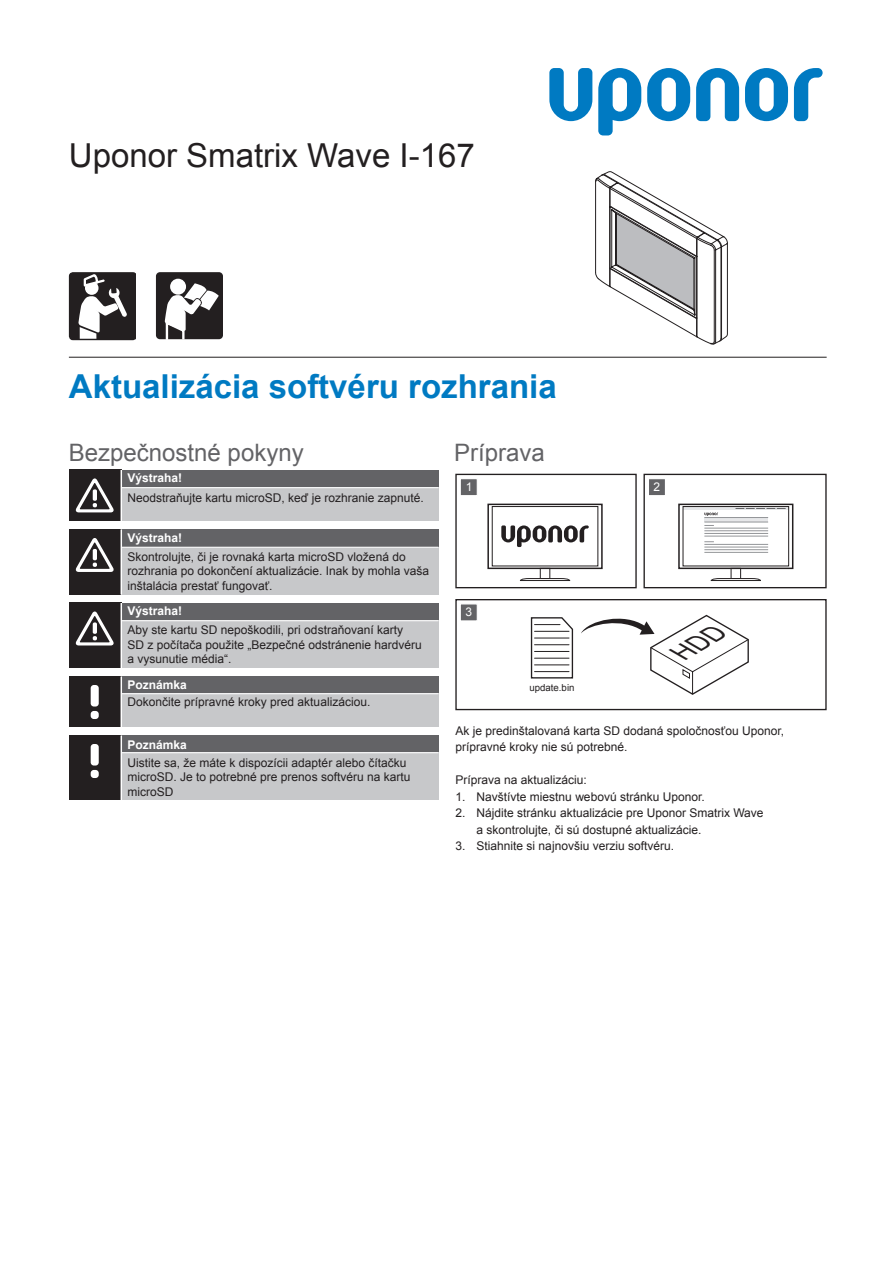
<style>
.page{position:relative;width:893px;height:1263px;background:#fff}
.page>*{position:absolute;margin:0;border:0;box-sizing:border-box;transform-origin:0 0}
.t1{font:700 33px "Arial";color:#007ac2}
.t2{font:33px "Arial";color:#231f20}
.t3{font:24px "Arial";color:#636366}
.t4{font:12px/14.4px "Arial";color:#231f20}
.t5{font:700 12px "Arial";color:#fff}
.t6{font:12px "Arial";color:#fff}
.t7{font:9.6px "Arial";color:#231f20}
</style>
<div class="page">
<svg style="left:69px;top:272px;width:67px;height:68px"></svg>
<div style="left:156px;top:272px;width:67px;height:67px;background:#231f20;border-radius:4px"></div>
<svg style="left:170px;top:279px;width:16px;height:16px"></svg>
<svg style="left:165px;top:283px;width:54px;height:57px"></svg>
<svg style="left:595px;top:171px;width:133px;height:173px"></svg>
<svg style="left:549px;top:68px;width:43px;height:53px"></svg>
<svg style="left:794px;top:68px;width:29px;height:53px"></svg>
<svg style="left:696px;top:68px;width:43px;height:53px"></svg>
<svg style="left:598px;top:68px;width:43px;height:67px"></svg>
<svg style="left:745px;top:68px;width:43px;height:53px"></svg>
<svg style="left:647px;top:68px;width:43px;height:53px"></svg>
<hr style="left:69px;top:357px;width:758px;height:1px;background:#231f20">
<div style="left:69px;top:470px;width:52px;height:51px;background:#231f20"></div>
<div style="left:121px;top:470px;width:317px;height:18px;background:#636366"></div>
<div style="left:121px;top:488px;width:317px;height:33px;background:#c7c8ca"></div>
<svg style="left:121px;top:470px;width:1px;height:18px"></svg>
<hr style="left:121px;top:488px;width:1px;height:33px;background:#fff">
<hr style="left:122px;top:487px;width:316px;height:1px;background:#fff">
<svg style="left:76px;top:478px;width:38px;height:34px"></svg>
<div style="left:69px;top:529px;width:52px;height:65px;background:#231f20"></div>
<div style="left:121px;top:529px;width:317px;height:18px;background:#636366"></div>
<div style="left:121px;top:547px;width:317px;height:47px;background:#c7c8ca"></div>
<svg style="left:121px;top:529px;width:1px;height:18px"></svg>
<hr style="left:121px;top:547px;width:1px;height:47px;background:#fff">
<hr style="left:122px;top:547px;width:316px;height:1px;background:#fff">
<svg style="left:76px;top:538px;width:38px;height:34px"></svg>
<div style="left:69px;top:603px;width:52px;height:65px;background:#231f20"></div>
<div style="left:121px;top:603px;width:317px;height:18px;background:#636366"></div>
<div style="left:121px;top:621px;width:317px;height:47px;background:#c7c8ca"></div>
<svg style="left:121px;top:603px;width:1px;height:18px"></svg>
<hr style="left:121px;top:621px;width:1px;height:47px;background:#fff">
<hr style="left:122px;top:620px;width:316px;height:1px;background:#fff">
<svg style="left:76px;top:611px;width:38px;height:34px"></svg>
<div style="left:69px;top:676px;width:52px;height:51px;background:#231f20"></div>
<div style="left:121px;top:676px;width:317px;height:18px;background:#636366"></div>
<div style="left:121px;top:694px;width:317px;height:33px;background:#c7c8ca"></div>
<svg style="left:121px;top:676px;width:1px;height:18px"></svg>
<hr style="left:121px;top:694px;width:1px;height:33px;background:#fff">
<hr style="left:122px;top:693px;width:316px;height:1px;background:#fff">
<div style="left:91px;top:685px;width:8px;height:21px;background:#fff;border-radius:3px"></div>
<div style="left:91px;top:711px;width:8px;height:8px;background:#fff;border-radius:3px"></div>
<div style="left:69px;top:735px;width:52px;height:65px;background:#231f20"></div>
<div style="left:121px;top:735px;width:317px;height:18px;background:#636366"></div>
<div style="left:121px;top:753px;width:317px;height:47px;background:#c7c8ca"></div>
<svg style="left:121px;top:735px;width:1px;height:18px"></svg>
<hr style="left:121px;top:753px;width:1px;height:47px;background:#fff">
<hr style="left:122px;top:752px;width:316px;height:1px;background:#fff">
<div style="left:91px;top:744px;width:8px;height:21px;background:#fff;border-radius:3px"></div>
<div style="left:91px;top:770px;width:8px;height:8px;background:#fff;border-radius:3px"></div>
<div style="left:455px;top:474px;width:182px;height:114px;border:1px solid #231f20"></div>
<div style="left:460px;top:478px;width:18px;height:18px;background:#636366;border:1px solid #fff"></div>
<div style="left:643px;top:474px;width:184px;height:114px;border:1px solid #231f20"></div>
<div style="left:648px;top:478px;width:18px;height:18px;background:#636366;border:1px solid #fff"></div>
<div style="left:540px;top:568px;width:10px;height:11px;border:1px solid #231f20"></div>
<svg style="left:520px;top:578px;width:50px;height:3px"></svg>
<div style="left:487px;top:504px;width:116px;height:65px;border:2px solid #231f20"></div>
<div style="left:492px;top:506px;width:106px;height:60px;border:1px solid #231f20"></div>
<svg style="left:501px;top:525px;width:88px;height:22px"></svg>
<div style="left:731px;top:568px;width:10px;height:11px;border:1px solid #231f20"></div>
<svg style="left:710px;top:578px;width:51px;height:3px"></svg>
<hr style="left:683px;top:506px;width:106px;height:4px;background:#e6e7e9">
<svg style="left:736px;top:508px;width:49px;height:1px"></svg>
<div style="left:678px;top:504px;width:115px;height:65px;border:2px solid #231f20"></div>
<div style="left:683px;top:506px;width:106px;height:60px;border:1px solid #231f20"></div>
<svg style="left:704px;top:513px;width:14px;height:3px"></svg>
<div style="left:704px;top:517px;width:64px;height:5px;background:#e6e7e9"></div>
<hr style="left:704px;top:552px;width:64px;height:1px;background:#939598">
<hr style="left:704px;top:549px;width:64px;height:1px;background:#939598">
<hr style="left:704px;top:547px;width:64px;height:1px;background:#939598">
<hr style="left:704px;top:544px;width:64px;height:1px;background:#939598">
<hr style="left:704px;top:536px;width:64px;height:1px;background:#939598">
<hr style="left:704px;top:533px;width:64px;height:1px;background:#939598">
<hr style="left:704px;top:530px;width:64px;height:1px;background:#939598">
<hr style="left:704px;top:528px;width:64px;height:1px;background:#939598">
<hr style="left:704px;top:522px;width:64px;height:1px;background:#939598">
<hr style="left:704px;top:517px;width:64px;height:1px;background:#939598">
<div style="left:455px;top:599px;width:372px;height:111px;border:1px solid #231f20"></div>
<div style="left:460px;top:603px;width:18px;height:18px;background:#636366;border:1px solid #fff"></div>
<svg style="left:530px;top:617px;width:44px;height:62px"></svg>
<svg style="left:581px;top:614px;width:168px;height:81px"></svg>
<h1 class="t2" style="left:69px;top:133px;width:407px">Uponor Smatrix Wave I-167</h1>
<h1 class="t1" style="left:69px;top:363px;width:489px">Aktualizácia softvéru rozhrania</h1>
<h2 class="t3" style="left:69px;top:436px;width:236px">Bezpečnostné pokyny</h2>
<h2 class="t3" style="left:454px;top:436px;width:92px">Príprava</h2>
<p class="t5" style="left:128px;top:470px;width:56px">Výstraha!</p>
<p class="t4" style="left:128px;top:490px;width:298px">Neodstraňujte kartu microSD, keď je rozhranie zapnuté.</p>
<p class="t6" style="left:466px;top:479px;width:8px">1</p>
<p class="t6" style="left:653px;top:479px;width:8px">2</p>
<p class="t5" style="left:128px;top:530px;width:56px">Výstraha!</p>
<p class="t4" style="left:128px;top:549px;width:303px">Skontrolujte, či je rovnaká karta microSD vložená do rozhrania po dokončení aktualizácie. Inak by mohla vaša inštalácia prestať fungovať.</p>
<p class="t4" style="left:128px;top:623px;width:296px">Aby ste kartu SD nepoškodili, pri odstraňovaní karty<br>SD z počítača použite „Bezpečné odstránenie hardvéru a vysunutie média“.</p>
<p class="t4" style="left:128px;top:695px;width:244px">Dokončite prípravné kroky pred aktualizáciou.</p>
<p class="t5" style="left:128px;top:602px;width:56px">Výstraha!</p>
<p class="t5" style="left:128px;top:676px;width:61px">Poznámka</p>
<p class="t5" style="left:128px;top:736px;width:61px">Poznámka</p>
<p class="t4" style="left:128px;top:755px;width:284px">Uistite sa, že máte k dispozícii adaptér alebo čítačku microSD. Je to potrebné pre prenos softvéru na kartu microSD</p>
<p class="t6" style="left:465px;top:603px;width:8px">3</p>
<p class="t7" style="left:529px;top:681px;width:47px">update.bin</p>
<p class="t4" style="left:455px;top:722px;width:330px;line-height:16.5px">Ak je predinštalovaná karta SD dodaná spoločnosťou Uponor, prípravné kroky nie sú potrebné.</p>
<p class="t4" style="left:455px;top:773px;width:133px">Príprava na aktualizáciu:</p>
<p class="t4" style="left:455px;top:789px;width:251px">1. Navštívte miestnu webovú stránku Uponor.</p>
<p class="t4" style="left:477px;top:804px;width:289px;line-height:16.5px;text-indent:-21px">2. Nájdite stránku aktualizácie pre Uponor Smatrix Wave a skontrolujte, či sú dostupné aktualizácie.</p>
<p class="t4" style="left:455px;top:839px;width:220px">3. Stiahnite si najnovšiu verziu softvéru.</p>
</div>
